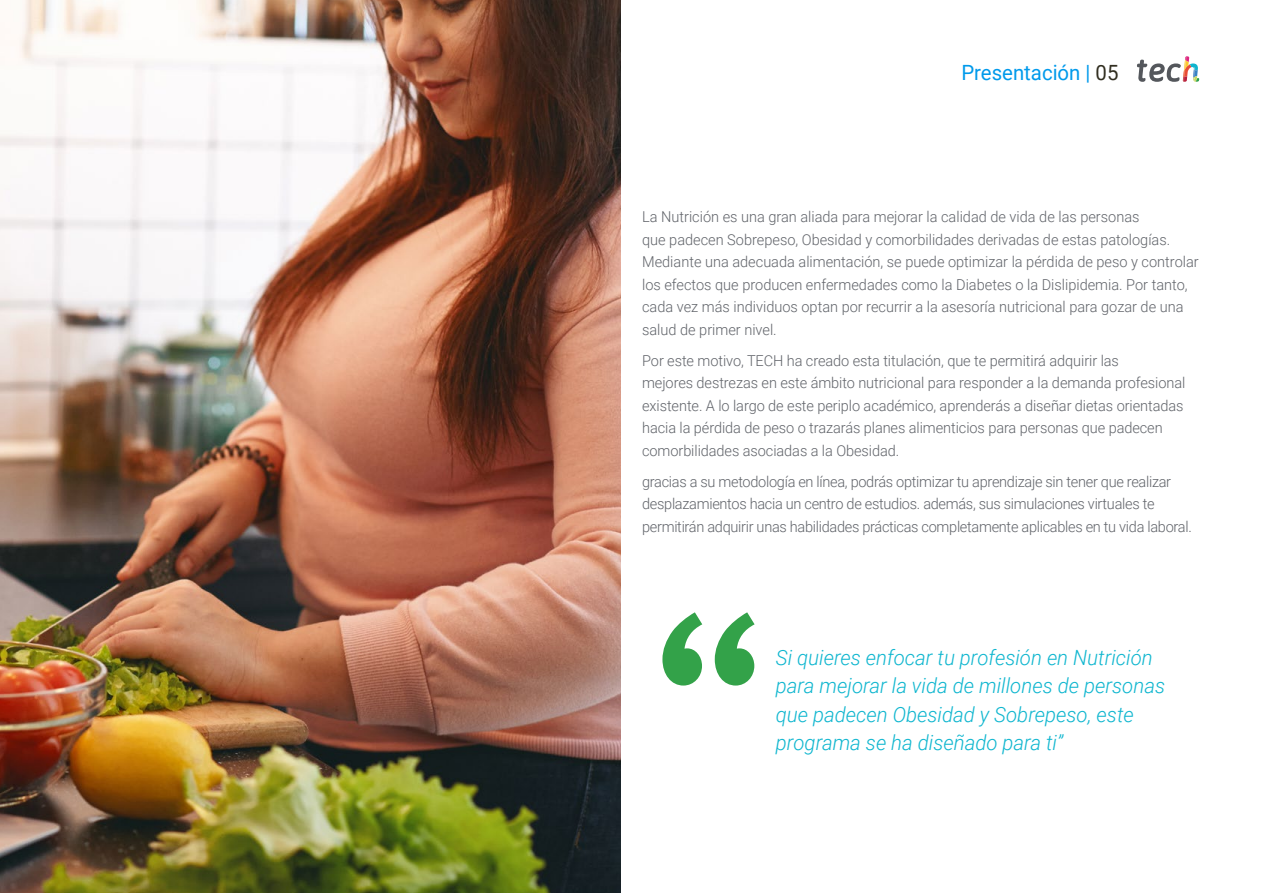
<style>
.page{position:relative;width:1263px;height:893px;background:#fff}
.page>*{position:absolute;margin:0;border:0;box-sizing:border-box;transform-origin:0 0}
.t1{font:italic 300 21px/28.5px "Roboto";color:#0fb6cf}
.t2{font:21px "Roboto";color:#009aeb}
.t3{font:300 15px/22.5px "Roboto";letter-spacing:-.005em;color:#61646a}
.s1{color:#312e20}
</style>
<div class="page">
<svg style="left:662px;top:612px;width:93px;height:74px"></svg>
<img style="left:0;top:0;width:621px;height:893px">
<svg style="left:1137px;top:56px;width:62px;height:26px"></svg>
<h1 class="t2" style="left:961px;top:57px;width:159px">Presentación | <span class="s1">05</span></h1>
<p class="t3" style="left:642px;top:205px;width:558px">La Nutrición es una gran aliada para mejorar la calidad de vida de las personas<br>que padecen Sobrepeso, Obesidad y comorbilidades derivadas de estas patologías.<br>Mediante una adecuada alimentación, se puede optimizar la pérdida de peso y controlar los efectos que producen enfermedades como la Diabetes o la Dislipidemia. Por tanto, cada vez más individuos optan por recurrir a la asesoría nutricional para gozar de una salud de primer nivel.</p>
<p class="t3" style="left:642px;top:348px;width:545px">Por este motivo, TECH ha creado esta titulación, que te permitirá adquirir las<br>mejores destrezas en este ámbito nutricional para responder a la demanda profesional existente. A lo largo de este periplo académico, aprenderás a diseñar dietas orientadas hacia la pérdida de peso o trazarás planes alimenticios para personas que padecen comorbilidades asociadas a la Obesidad.</p>
<p class="t3" style="left:642px;top:469px;width:551px">gracias a su metodología en línea, podrás optimizar tu aprendizaje sin tener que realizar desplazamientos hacia un centro de estudios. además, sus simulaciones virtuales te permitirán adquirir unas habilidades prácticas completamente aplicables en tu vida laboral.</p>
<h1 class="t1" style="left:776px;top:642px;width:391px">Si quieres enfocar tu profesión en Nutrición para mejorar la vida de millones de personas que padecen Obesidad y Sobrepeso, este programa se ha diseñado para ti”</h1>
</div>
